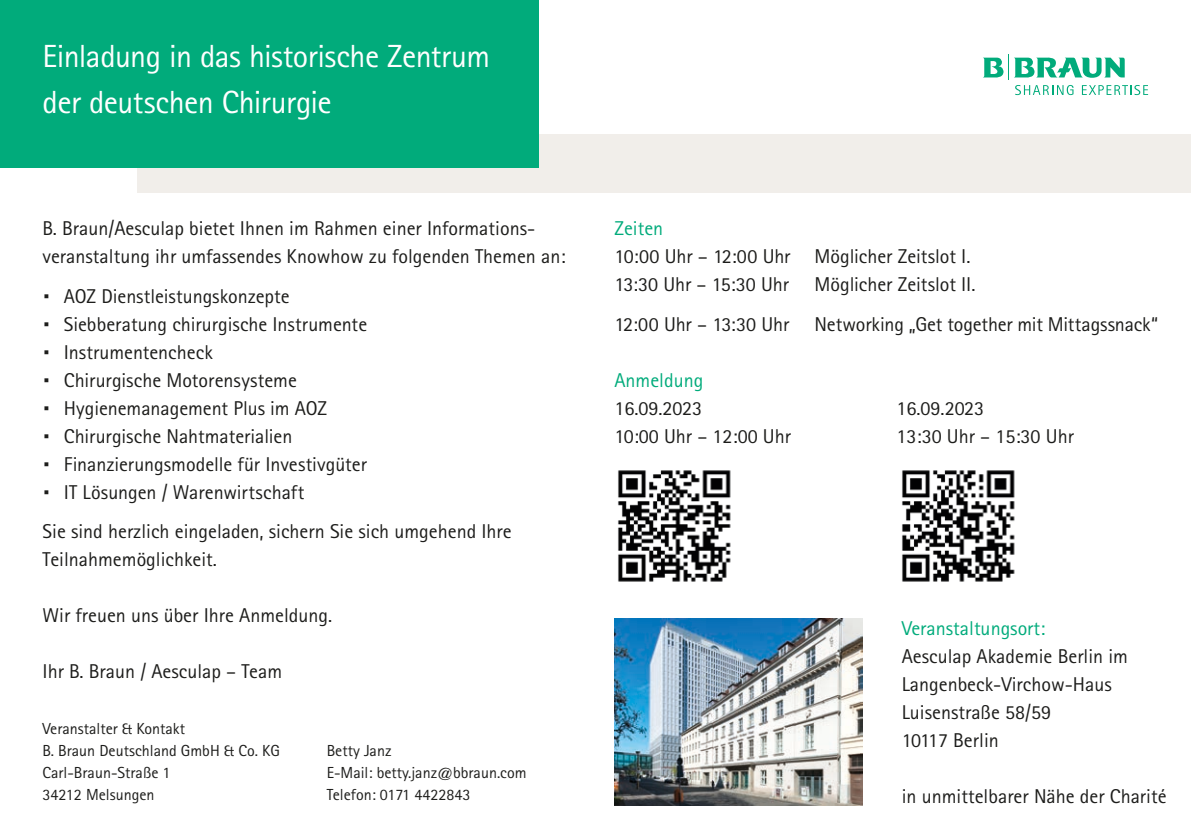
<style>
.page{position:relative;width:1191px;height:840px;background:#fff}
.page>*{position:absolute;margin:0;border:0;box-sizing:border-box;transform-origin:0 0}
.Headline_black{font:32px/46px "Rotis Sans Serif Pro";letter-spacing:-.015em;color:#fff}
.t1{font:20px "Rotis Sans Serif Pro";color:#1d1d1b}
.t2{font:20px "Rotis Sans Serif Pro";color:#01ab7b}
.t3{font:16px "Rotis Sans Serif Pro";color:#1d1d1b}
.s1{font-size:40px}
</style>
<div class="page">
<div style="left:137px;top:134px;width:1054px;height:59px;background:#f1eeea"></div>
<div style="left:0;top:0;width:539px;height:167px;background:#01ab7b"></div>
<svg style="left:983px;top:55px;width:165px;height:40px"></svg>
<img style="left:902px;top:470px;width:113px;height:112px">
<img style="left:618px;top:470px;width:113px;height:112px">
<img style="left:614px;top:618px;width:248px;height:186px">
<p class="Headline_black" style="left:43px;top:34px;width:449px">Einladung in das historische Zentrum der deutschen Chirurgie</p>
<p class="t1" style="left:43px;top:216px;width:494px">B. Braun/Aesculap bietet Ihnen im Rahmen einer Informations-</p>
<p class="t1" style="left:43px;top:244px;width:524px">veranstaltung ihr umfassendes Knowhow zu folgenden Themen an:</p>
<p class="t1" style="left:43px;top:284px;width:248px"><span class="s1">·</span> AOZ Dienstleistungskonzepte</p>
<p class="t1" style="left:43px;top:312px;width:326px"><span class="s1">·</span> Siebberatung chirurgische Instrumente</p>
<p class="t1" style="left:43px;top:340px;width:172px"><span class="s1">·</span> Instrumentencheck</p>
<p class="t1" style="left:43px;top:368px;width:256px"><span class="s1">·</span> Chirurgische Motorensysteme</p>
<p class="t1" style="left:43px;top:396px;width:286px"><span class="s1">·</span> Hygienemanagement Plus im AOZ</p>
<p class="t1" style="left:43px;top:424px;width:251px"><span class="s1">·</span> Chirurgische Nahtmaterialien</p>
<p class="t1" style="left:43px;top:452px;width:326px"><span class="s1">·</span> Finanzierungsmodelle für Investivgüter</p>
<p class="t1" style="left:43px;top:480px;width:263px"><span class="s1">·</span> IT Lösungen / Warenwirtschaft</p>
<p class="t1" style="left:43px;top:519px;width:471px">Sie sind herzlich eingeladen, sichern Sie sich umgehend Ihre</p>
<p class="t1" style="left:43px;top:547px;width:176px">Teilnahmemöglichkeit.</p>
<p class="t1" style="left:43px;top:603px;width:291px">Wir freuen uns über Ihre Anmeldung.</p>
<p class="t1" style="left:43px;top:659px;width:241px">Ihr B. Braun / Aesculap – Team</p>
<p class="t3" style="left:43px;top:719px;width:144px">Veranstalter &amp; Kontakt</p>
<p class="t3" style="left:43px;top:741px;width:239px">B. Braun Deutschland GmbH &amp; Co. KG</p>
<p class="t3" style="left:327px;top:741px;width:66px">Betty Janz</p>
<p class="t3" style="left:43px;top:763px;width:129px">Carl-Braun-Straße 1</p>
<p class="t3" style="left:327px;top:763px;width:201px">E-Mail: betty.janz@bbraun.com</p>
<p class="t3" style="left:43px;top:785px;width:113px">34212 Melsungen</p>
<p class="t3" style="left:327px;top:785px;width:145px">Telefon: 0171 4422843</p>
<p class="t2" style="left:614px;top:216px;width:50px">Zeiten</p>
<p class="t1" style="left:614px;top:244px;width:358px">10:00 Uhr – 12:00 Uhr Möglicher Zeitslot I.</p>
<p class="t1" style="left:614px;top:272px;width:176px">13:30 Uhr – 15:30 Uhr</p>
<p class="t1" style="left:814px;top:272px;width:163px">Möglicher Zeitslot II.</p>
<p class="t1" style="left:614px;top:312px;width:176px">12:00 Uhr – 13:30 Uhr</p>
<p class="t1" style="left:814px;top:312px;width:345px">Networking „Get together mit Mittagssnack“</p>
<p class="t2" style="left:614px;top:368px;width:90px">Anmeldung</p>
<p class="t1" style="left:614px;top:396px;width:89px">16.09.2023</p>
<p class="t1" style="left:896px;top:396px;width:89px">16.09.2023</p>
<p class="t1" style="left:614px;top:424px;width:178px">10:00 Uhr – 12:00 Uhr</p>
<p class="t1" style="left:896px;top:424px;width:179px">13:30 Uhr – 15:30 Uhr</p>
<p class="t2" style="left:901px;top:615px;width:145px">Veranstaltungsort:</p>
<p class="t1" style="left:901px;top:643px;width:228px">Aesculap Akademie Berlin im</p>
<p class="t1" style="left:901px;top:671px;width:211px">Langenbeck-Virchow-Haus</p>
<p class="t1" style="left:901px;top:699px;width:151px">Luisenstraße 58/59</p>
<p class="t1" style="left:901px;top:727px;width:99px">10117 Berlin</p>
<p class="t1" style="left:901px;top:783px;width:266px">in unmittelbarer Nähe der Charité</p>
</div>
